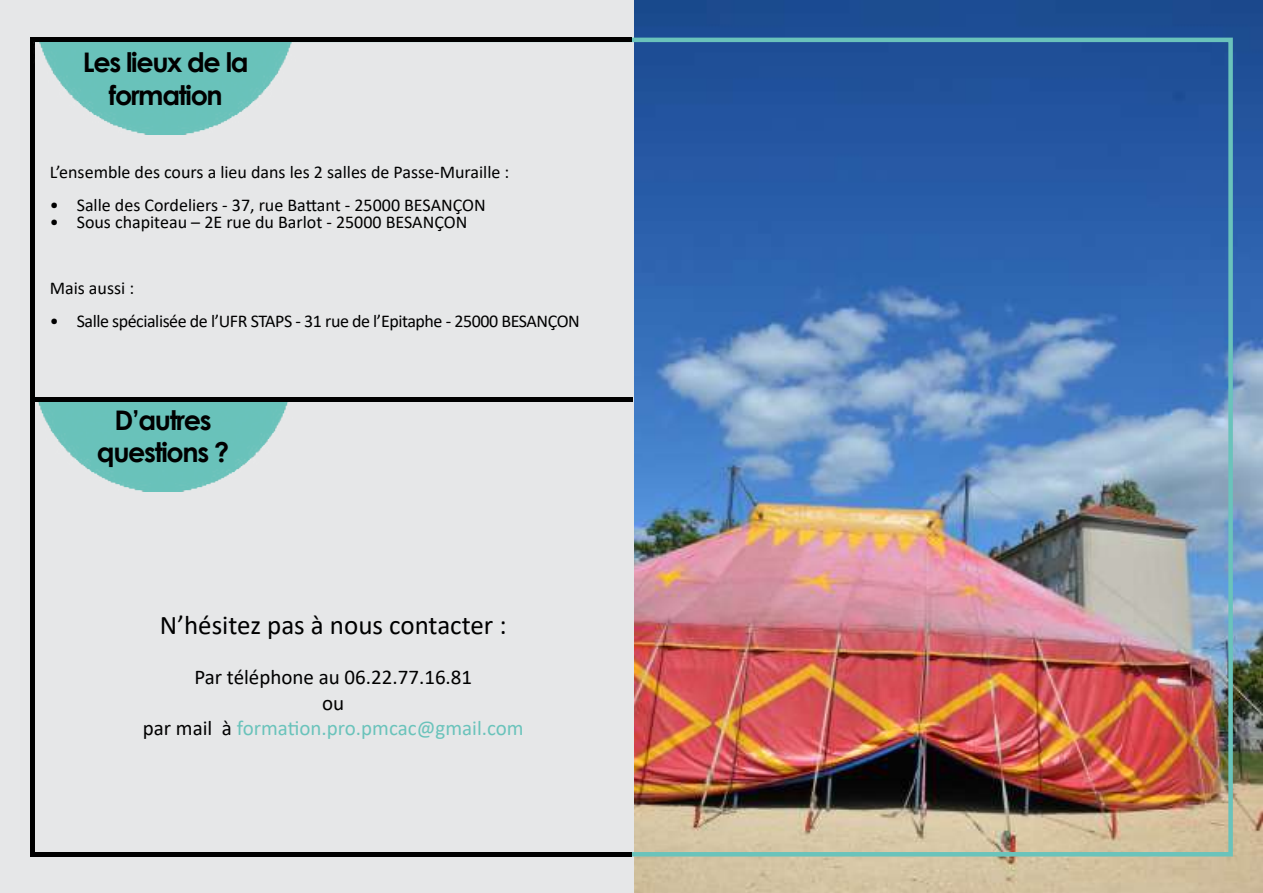
<style>
.page{position:relative;width:1263px;height:893px;background:#fff}
.page>*{position:absolute;margin:0;border:0;box-sizing:border-box;transform-origin:0 0}
.t1{font:700 27px/32.4px "Century Gothic";letter-spacing:-.05em;color:#000;text-align:center}
.t2{font:27px "Calibri";color:#000}
.t3{font:21px/25.2px "Calibri";color:#000;text-align:center}
.t4{font:18px "Calibri";color:#000}
.t5{font:18px "Calibri";letter-spacing:-.025em;color:#000}
.s1{color:#6ac3bb}
</style>
<div class="page">
<img style="left:633px;top:1px;width:630px;height:892px">
<div style="left:0;top:1px;width:633px;height:892px;background:#e6e7e8"></div>
<img style="left:38px;top:402px;width:250px;height:89px">
<hr style="left:30px;top:38px;width:601px;height:4px;background:#000">
<hr style="left:30px;top:852px;width:601px;height:4px;background:#000">
<hr style="left:30px;top:38px;width:4px;height:818px;background:#000">
<img style="left:34px;top:43px;width:258px;height:91px">
<hr style="left:33px;top:398px;width:600px;height:4px;background:#000">
<h1 class="t1" style="left:83px;top:45px;width:167px">Les lieux de la formation</h1>
<p class="t4" style="left:50px;top:160px;width:461px">L’ensemble des cours a lieu dans les 2 salles de Passe-Muraille :</p>
<p class="t4" style="left:50px;top:193px;width:437px">• Salle des Cordeliers - 37, rue Battant - 25000 BESANÇON</p>
<p class="t4" style="left:50px;top:209px;width:419px">• Sous chapiteau – 2E rue du Barlot - 25000 BESANÇON</p>
<p class="t4" style="left:50px;top:275px;width:86px">Mais aussi :</p>
<p class="t5" style="left:50px;top:308px;width:531px">• Salle spécialisée de l’UFR STAPS - 31 rue de l’Epitaphe - 25000 BESANÇON</p>
<h1 class="t1" style="left:97px;top:402px;width:134px">D’autres questions ?</h1>
<h1 class="t2" style="left:160px;top:606px;width:348px">N’hésitez pas à nous contacter :</h1>
<p class="t3" style="left:143px;top:664px;width:382px">Par téléphone au 06.22.77.16.81<br>ou<br>par mail à <span class="s1">formation.pro.pmcac@gmail.com</span></p>
</div>
